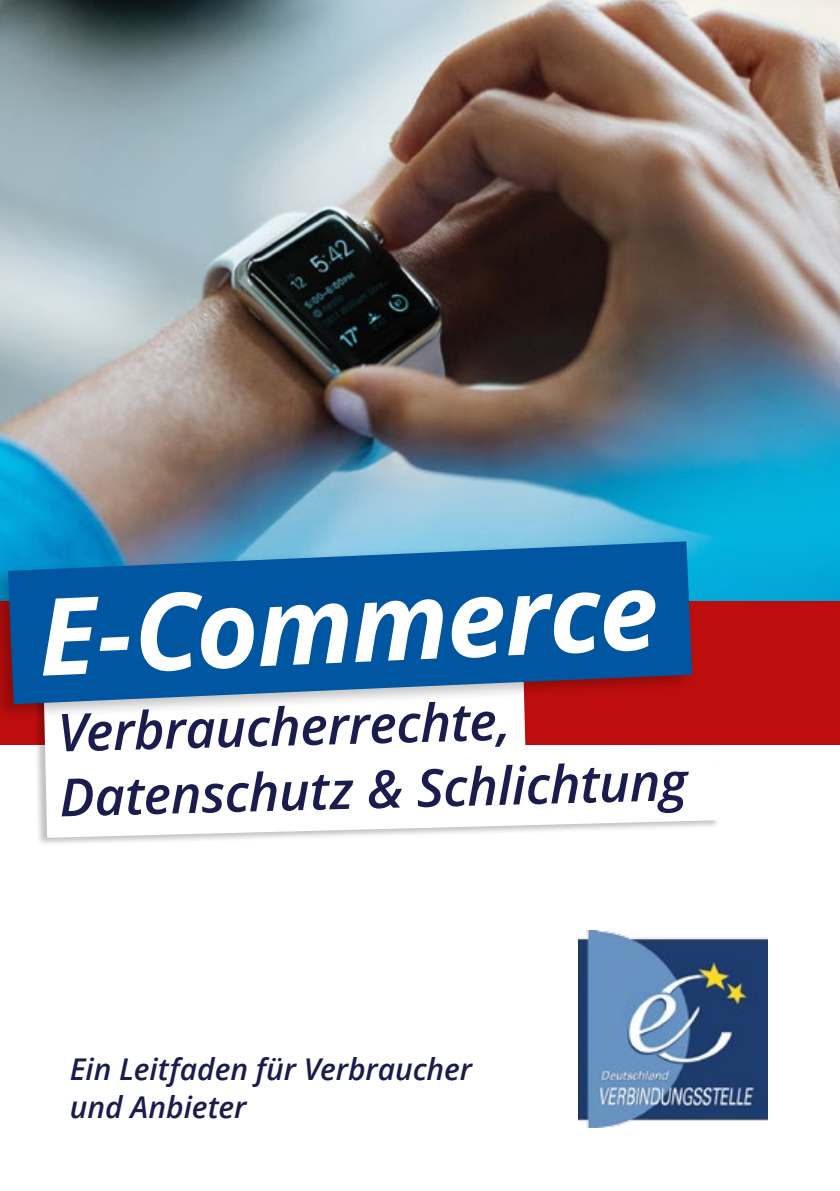
<style>
.page{position:relative;width:840px;height:1191px;background:#fff}
.page>*{position:absolute;margin:0;border:0;box-sizing:border-box;transform-origin:0 0}
.t1{font:italic 700 107px "Open Sans";color:#fff}
.t2{font:italic 600 52.4px/65.6px "Open Sans";color:#191c4d}
.t3{font:italic 600 30px/38px "Open Sans";letter-spacing:-.005em;color:#191c4d}
</style>
<div class="page">
<div style="left:0;top:600px;width:839px;height:144px;background:#bd0e0d"></div>
<img style="left:0;top:0;width:839px;height:600px">
<img style="left:578px;top:930px;width:189px;height:197px">
<div style="left:34px;top:674px;width:685px;height:171px;background:#000;opacity:.25"></div>
<svg style="left:44px;top:677px;width:675px;height:160px"></svg>
<div style="left:0;top:536px;width:693px;height:185px;background:#000;opacity:.25"></div>
<svg style="left:8px;top:541px;width:683px;height:163px;background:#1a61a1"></svg>
<h1 class="t1" style="left:34px;top:564px;width:621px;rotate:-3deg">E-Commerce</h1>
<p class="t2" style="left:56px;top:700px;width:629px;rotate:-2deg">Verbraucherrechte,<br>Datenschutz &amp; Schlichtung</p>
<p class="t3" style="left:70px;top:1050px;width:403px">Ein Leitfaden für Verbraucher und Anbieter</p>
</div>
